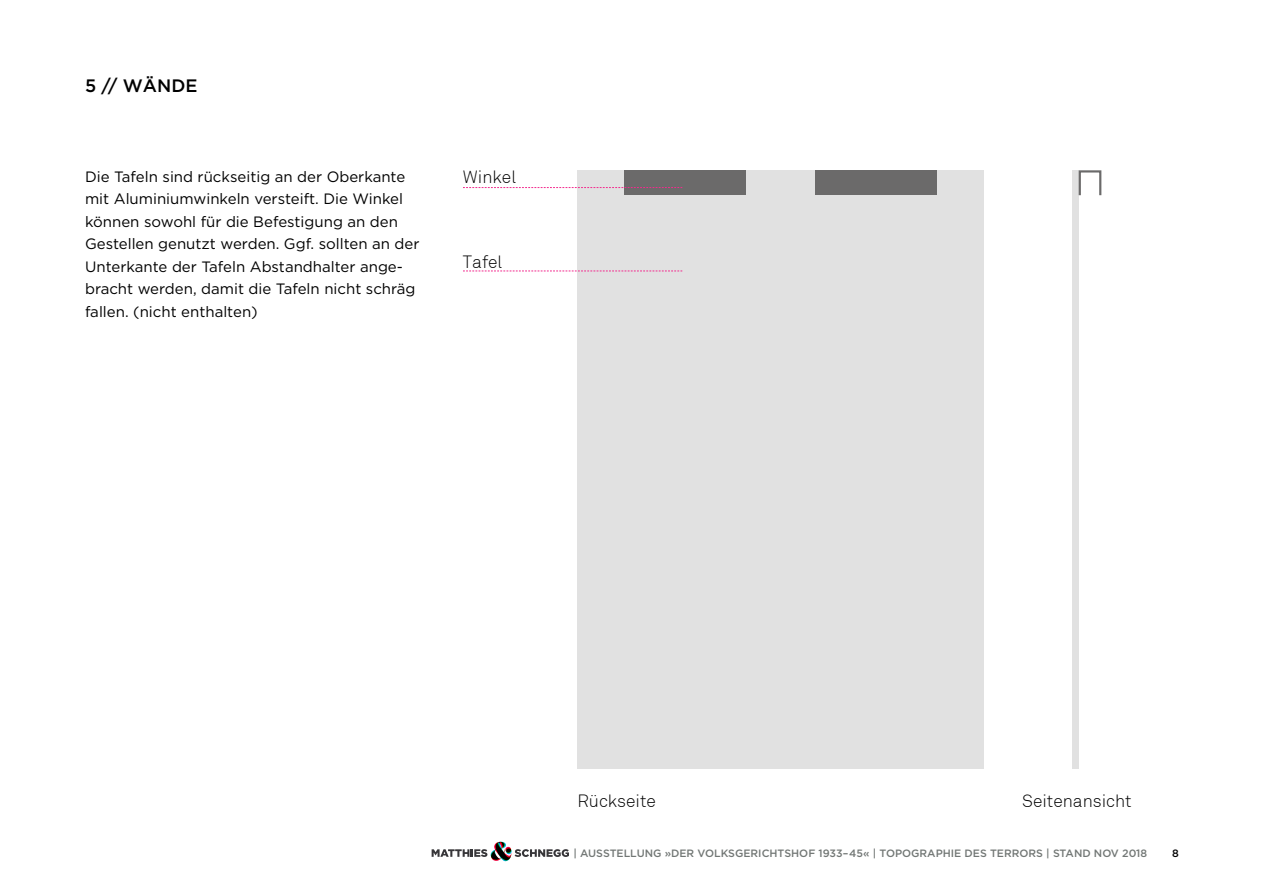
<style>
.page{position:relative;width:1263px;height:893px;background:#fff}
.page>*{position:absolute;margin:0;border:0;box-sizing:border-box;transform-origin:0 0}
.t1{font:500 18px "Gotham HTF";color:#000}
.t2{font:300 17.4px "Akkurat";color:#000}
.t3{font:15px/22.5px "Gotham";color:#000}
.t4{font:500 10.65px "Gotham HTF";color:#727775}
.t5{font:500 10.65px "Gotham HTF";color:#000}
</style>
<div class="page">
<svg style="left:432px;top:842px;width:137px;height:19px"></svg>
<div style="left:577px;top:170px;width:406px;height:599px;background:#e1e1e1"></div>
<div style="left:624px;top:170px;width:121px;height:25px;background:#6b6a6a"></div>
<div style="left:815px;top:170px;width:122px;height:25px;background:#6b6a6a"></div>
<div style="left:1072px;top:170px;width:7px;height:599px;background:#e1e1e1"></div>
<div style="left:1079px;top:170px;width:22px;height:26px;border:2px solid #6b6a6a"></div>
<svg style="left:463px;top:187px;width:219px;height:1px"></svg>
<svg style="left:463px;top:271px;width:219px;height:1px"></svg>
<p class="t1" style="left:85px;top:75px;width:114px">5 // WÄNDE</p>
<p class="t3" style="left:85px;top:165px;width:336px">Die Tafeln sind rückseitig an der Oberkante mit Aluminiumwinkeln versteift. Die Winkel können sowohl für die Befestigung an den Gestellen genutzt werden. Ggf. sollten an der Unterkante der Tafeln Abstandhalter ange&shy;bracht werden, damit die Tafeln nicht schräg fallen. (nicht enthalten)</p>
<p class="t2" style="left:463px;top:167px;width:55px">Winkel</p>
<p class="t2" style="left:463px;top:251px;width:41px">Tafel</p>
<p class="t2" style="left:577px;top:790px;width:80px">Rückseite</p>
<p class="t2" style="left:1022px;top:790px;width:111px">Seitenansicht</p>
<p class="t4" style="left:573px;top:847px;width:575px">| AUSSTELLUNG »DER VOLKSGERICHTSHOF 1933–45« | TOPOGRAPHI E DES TERRORS | STAND NOV 2018</p>
<p class="t5" style="left:1172px;top:847px;width:8px">8</p>
</div>
